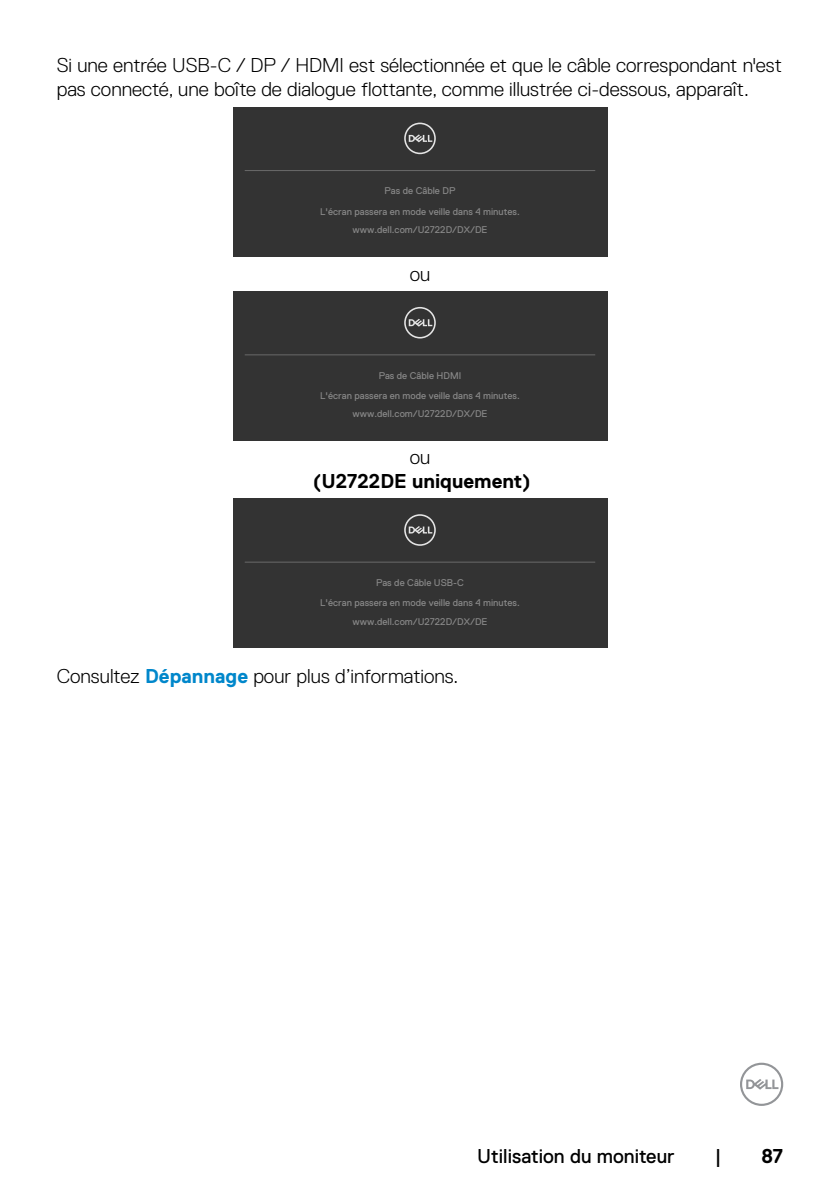
<style>
.page{position:relative;width:840px;height:1191px;background:#fff}
.page>*{position:absolute;margin:0;border:0;box-sizing:border-box;transform-origin:0 0}
.t1{font:300 20px/24px "Dell Replica";color:#000}
.t2{font:20px "Dell Replica";color:#000}
.t3{font:700 20px "Dell Replica";color:#000}
.t4{font:9.8px/20.2px "Dell Replica";color:#888;text-align:center}
.s1{font-weight:700;color:#0087cb}
</style>
<div class="page">
<svg style="left:740px;top:1062px;width:42px;height:44px"></svg>
<div style="left:233px;top:107px;width:373px;height:150px;background:#333"></div>
<hr style="left:244px;top:170px;width:351px;height:1px;background:#666">
<svg style="left:404px;top:123px;width:31px;height:31px"></svg>
<div style="left:233px;top:291px;width:373px;height:150px;background:#333"></div>
<hr style="left:244px;top:354px;width:351px;height:1px;background:#666">
<svg style="left:404px;top:307px;width:31px;height:31px"></svg>
<div style="left:233px;top:498px;width:373px;height:150px;background:#333"></div>
<hr style="left:244px;top:561px;width:351px;height:1px;background:#666">
<svg style="left:404px;top:514px;width:31px;height:32px"></svg>
<h1 class="t1" style="left:57px;top:53px;width:726px">Si une entrée USB-C / DP / HDMI est sélectionnée et que le câble correspondant n'est pas connecté, une boîte de dialogue flottante, comme illustrée ci-dessous, apparaît.</h1>
<p class="t4" style="left:320px;top:181px;width:201px">Pas de Câble DP<br>L'écran passera en mode veille dans 4 minutes.</p>
<p class="t4" style="left:352px;top:220px;width:136px">www.dell.com/U2722D/DX/DE</p>
<h1 class="t1" style="left:409px;top:262px;width:22px">ou</h1>
<p class="t4" style="left:320px;top:365px;width:201px">Pas de Câble HDMI<br>L'écran passera en mode veille dans 4 minutes.</p>
<p class="t4" style="left:352px;top:404px;width:136px">www.dell.com/U2722D/DX/DE</p>
<h1 class="t1" style="left:409px;top:445px;width:22px">ou</h1>
<h1 class="t3" style="left:312px;top:470px;width:219px">(U2722DE uniquement)</h1>
<p class="t4" style="left:320px;top:572px;width:201px">Pas de Câble USB-C<br>L'écran passera en mode veille dans 4 minutes.</p>
<p class="t4" style="left:352px;top:611px;width:136px">www.dell.com/U2722D/DX/DE</p>
<h1 class="t1" style="left:57px;top:664px;width:403px">Consultez <span class="s1">Dépannage</span> pour plus d’informations.</h1>
<h1 class="t2" style="left:477px;top:1144px;width:199px">Utilisation du moniteur</h1>
<h1 class="t2" style="left:714px;top:1144px;width:8px">|</h1>
<h1 class="t3" style="left:761px;top:1144px;width:23px">87</h1>
</div>
